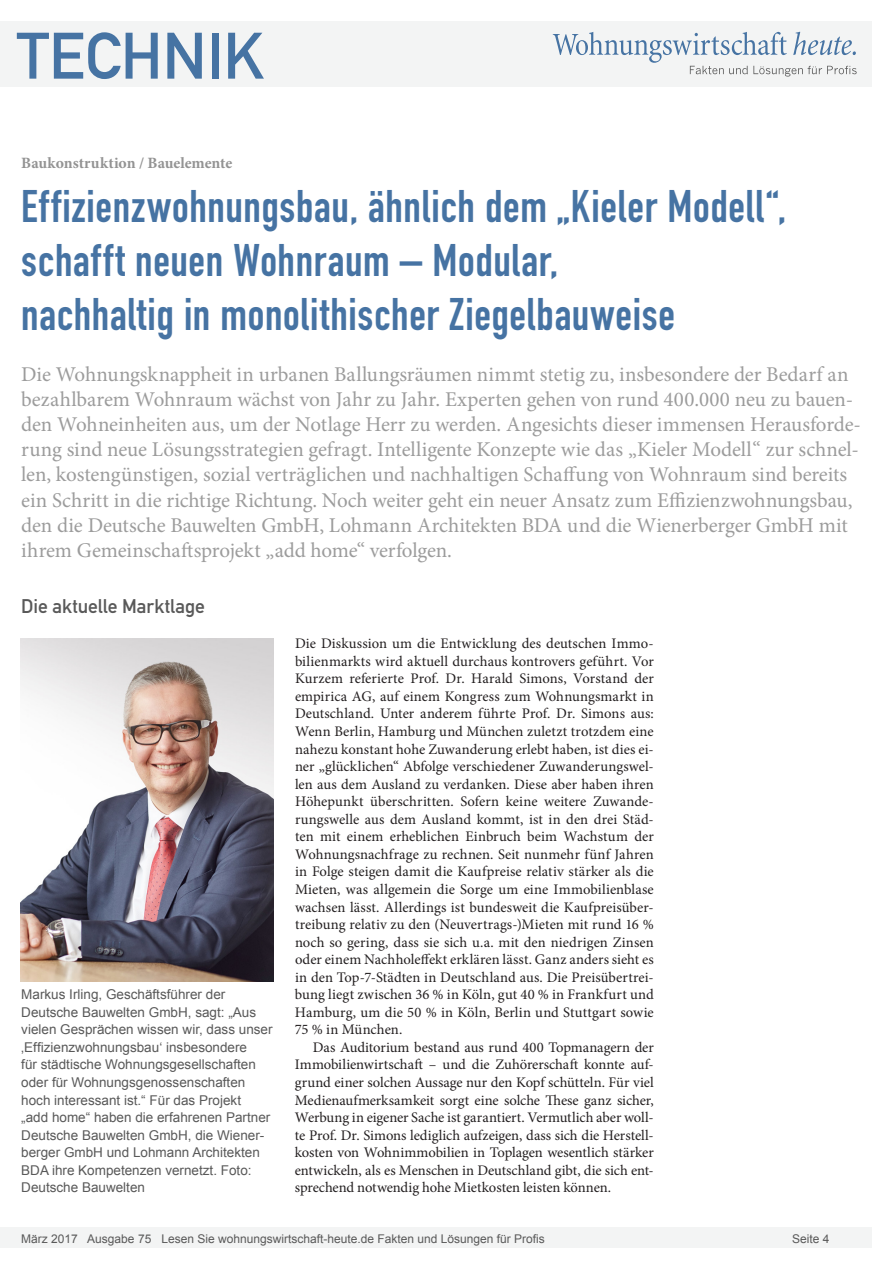
<style>
.page{position:relative;width:893px;height:1263px;background:#fff}
.page>*{position:absolute;margin:0;border:0;box-sizing:border-box;transform-origin:0 0}
.t1{font:64.5px "DIN Mittelschrift";color:#4673a3}
.Überschrift_Groß{font:45px/54px "DIN Engschrift";letter-spacing:.015em;color:#4673a3}
.Anlesetext{font:21px/25.2px "Minion Pro";letter-spacing:-.005em;color:#9c9c9c}
.Überschrift_Grau{font:19.5px "DIN Mittelschrift";letter-spacing:-.005em;color:#595959}
.Kategorie{font:700 15.75px "Minion Pro";color:#939393}
.Fließtext_erste_Zeil{font:14.7px/17.5px "Minion Pro";letter-spacing:.01em;color:#231f20;text-align:justify}
.Fliesstext{font:14.7px/17.5px "Minion Pro";letter-spacing:-.01em;color:#231f20;text-align:justify}
.Bildunterschrift{font:13.5px/17.5px "Arial";color:#595959}
.t2{font:12px "Arial";color:#595959}
</style>
<div class="page">
<div style="left:0;top:1227px;width:872px;height:20px;background:#f3f4f4"></div>
<div style="left:0;top:21px;width:872px;height:66px;background:#f3f4f4"></div>
<svg style="left:553px;top:32px;width:304px;height:45px"></svg>
<img style="left:20px;top:639px;width:254px;height:343px">
<h1 class="t1" style="left:17px;top:18px;width:249px">TECHNIK</h1>
<p class="Kategorie" style="left:21px;top:152px;width:213px">Baukonstruktion / Bauelemente</p>
<p class="Überschrift_Groß" style="left:21px;top:180px;width:766px">Effizienzwohnungsbau, ähnlich dem „Kieler Modell“, schafft neuen Wohnraum – Modular,<br>nachhaltig in monolithischer Ziegelbauweise</p>
<p class="Anlesetext" style="left:21px;top:361px;width:841px">Die Wohnungsknappheit in urbanen Ballungsräumen nimmt stetig zu, insbesondere der Bedarf an bezahlbarem Wohnraum wächst von Jahr zu Jahr. Experten gehen von rund 400.000 neu zu bauen&shy;den Wohneinheiten aus, um der Notlage Herr zu werden. Angesichts dieser immensen Herausforde&shy;rung sind neue Lösungsstrategien gefragt. Intelligente Konzepte wie das „Kieler Modell“ zur schnel&shy;len, kostengünstigen, sozial verträglichen und nachhaltigen Schaffung von Wohnraum sind bereits ein Schritt in die richtige Richtung. Noch weiter geht ein neuer Ansatz zum Effizienzwohnungsbau, den die Deutsche Bauwelten GmbH, Lohmann Architekten BDA und die Wienerberger GmbH mit ihrem Gemeinschaftsprojekt „add home“ verfolgen.</p>
<p class="Überschrift_Grau" style="left:21px;top:595px;width:185px">Die aktuelle Marktlage</p>
<p class="Fließtext_erste_Zeil" style="left:295px;top:635px;width:360px">Die Diskussion um die Entwicklung des deutschen Immo&shy;bilienmarkts wird aktuell durchaus kontrovers geführt. Vor Kurzem referierte Prof. Dr. Harald Simons, Vorstand der empirica AG, auf einem Kongress zum Wohnungsmarkt in Deutschland. Unter anderem führte Prof. Dr. Simons aus:<br>Wenn Berlin, Hamburg und München zuletzt trotzdem eine nahezu konstant hohe Zuwanderung erlebt haben, ist dies ei&shy;ner „glücklichen“ Abfolge verschiedener Zuwanderungswel&shy;len aus dem Ausland zu verdanken. Diese aber haben ihren Höhepunkt überschritten. Sofern keine weitere Zuwande&shy;rungswelle aus dem Ausland kommt, ist in den drei Städ&shy;ten mit einem erheblichen Einbruch beim Wachstum der Wohnungsnachfrage zu rechnen. Seit nunmehr fünf Jahren in Folge steigen damit die Kaufpreise relativ stärker als die Mieten, was allgemein die Sorge um eine Immobilienblase wachsen lässt. Allerdings ist bundesweit die Kaufpreisüber&shy;treibung relativ zu den (Neuvertrags‐)Mieten mit rund 16 % noch so gering, dass sie sich u.a. mit den niedrigen Zinsen oder einem Nachholeffekt erklären lässt. Ganz anders sieht es in den Top‐7‐Städten in Deutschland aus. Die Preisübertrei&shy;bung liegt zwischen 36 % in Köln, gut 40 % in Frankfurt und Hamburg, um die 50 % in Köln, Berlin und Stuttgart sowie 75 % in München.</p>
<p class="Fliesstext" style="left:295px;top:1038px;width:360px;text-indent:18px">Das Auditorium bestand aus rund 400 Topmanagern der Immobilienwirtschaft – und die Zuhörerschaft konnte auf&shy;grund einer solchen Aussage nur den Kopf schütteln. Für viel Medienaufmerksamkeit sorgt eine solche These ganz sicher, Werbung in eigener Sache ist garantiert. Vermutlich aber woll&shy;te Prof. Dr. Simons lediglich aufzeigen, dass sich die Herstell&shy;kosten von Wohnimmobilien in Toplagen wesentlich stärker entwickeln, als es Menschen in Deutschland gibt, die sich ent&shy;sprechend notwendig hohe Mietkosten leisten können.</p>
<p class="Bildunterschrift" style="left:21px;top:986px;width:253px">Markus Irling, Geschäftsführer der Deutsche Bauwelten GmbH, sagt: „Aus vielen Gesprächen wissen wir, dass unser ‚Effizienzwohnungsbau‘ insbesondere<br>für städtische Wohnungsgesellschaften oder für Wohnungsgenossenschaften hoch interessant ist.“ Für das Projekt<br>„add home“ haben die erfahrenen Partner Deutsche Bauwelten GmbH, die Wiener&shy;berger GmbH und Lohmann Architekten BDA ihre Kompetenzen vernetzt. Foto:<br>Deutsche Bauwelten</p>
<p class="t2" style="left:21px;top:1230px;width:525px">März 2017 Ausgabe 75 Lesen Sie wohnungswirtschaft-heute.de Fakten und Lösungen für Profis</p>
<p class="t2" style="left:792px;top:1231px;width:39px">Seite 4</p>
</div>
